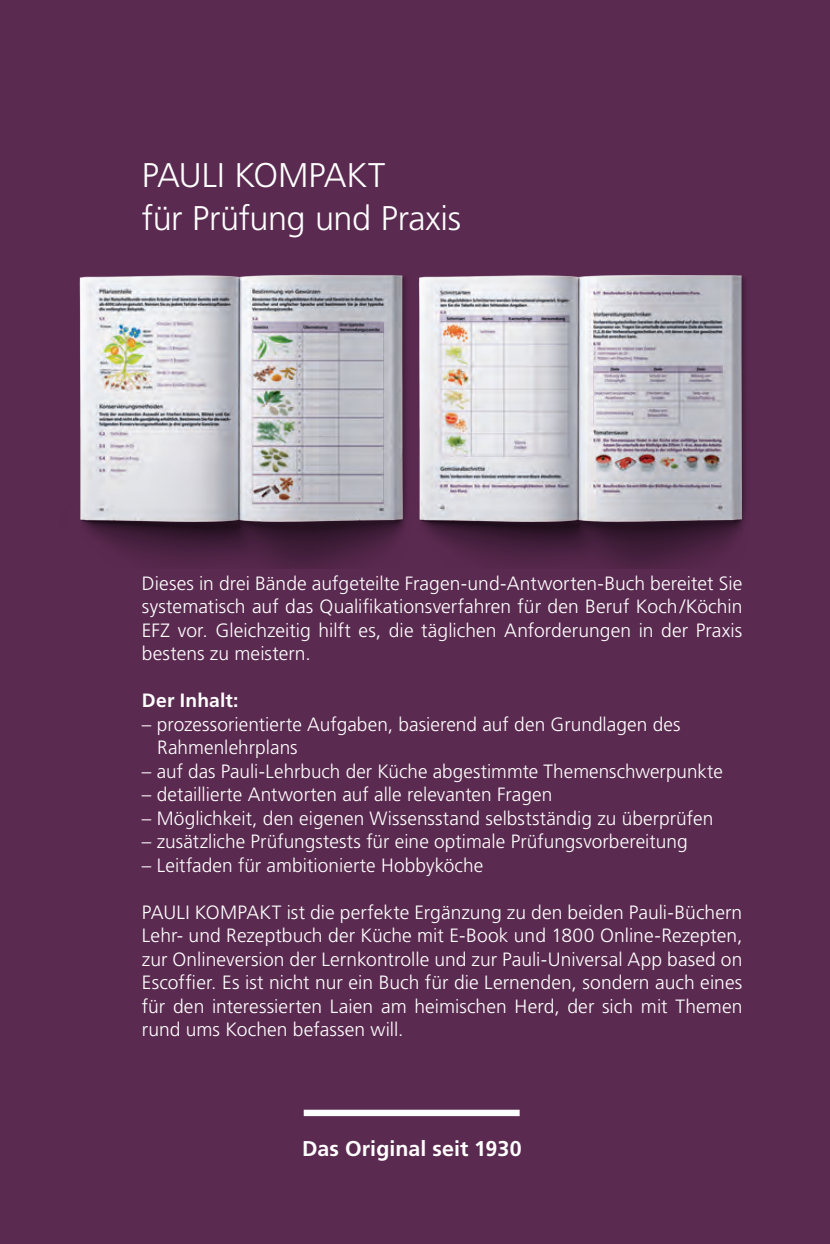
<style>
.page{position:relative;width:830px;height:1244px;background:#fff}
.page>*{position:absolute;margin:0;border:0;box-sizing:border-box;transform-origin:0 0}
.t1{font:300 34.2px/42.8px "Frutiger LT Std";letter-spacing:-.015em;color:#fff}
.t2{font:700 21.38px "Frutiger LT Pro";letter-spacing:.005em;color:#fff}
.t3{font:300 19.35px/23.4px "Frutiger LT Std";letter-spacing:.005em;color:#fff;text-align:justify}
.t4{font:700 19.35px "Frutiger LT Std";letter-spacing:.01em;color:#fff}
</style>
<div class="page">
<div style="left:0;top:0;width:829px;height:1244px;background:#5b2a50"></div>
<img style="left:79px;top:274px;width:667px;height:295px">
<div style="left:303px;top:1109px;width:216px;height:7px;background:#fff"></div>
<h1 class="t1" style="left:142px;top:154px;width:320px">PAULI KOMPAKT<br>für Prüfung und Praxis</h1>
<p class="t3" style="left:142px;top:571px;width:601px">Dieses in drei Bände aufgeteilte Fragen-und-Antworten-Buch bereitet Sie systematisch auf das Qualifikationsverfahren für den Beruf Koch/Köchin EFZ vor. Gleichzeitig hilft es, die täglichen Anforderungen in der Praxis bestens zu meistern.</p>
<p class="t4" style="left:142px;top:689px;width:98px">Der Inhalt:</p>
<p class="t3" style="left:157px;top:712px;width:524px;text-indent:-15px">– prozessorientierte Aufgaben, basierend auf den Grundlagen des<br>Rahmenlehrplans</p>
<p class="t3" style="left:142px;top:760px;width:582px">– auf das Pauli-Lehrbuch der Küche abgestimmte Themenschwerpunkte</p>
<p class="t3" style="left:142px;top:783px;width:411px">– detaillierte Antworten auf alle relevanten Fragen</p>
<p class="t3" style="left:142px;top:807px;width:572px">– Möglichkeit, den eigenen Wissensstand selbstständig zu überprüfen</p>
<p class="t3" style="left:142px;top:830px;width:547px">– zusätzliche Prüfungstests für eine optimale Prüfungsvorbereitung</p>
<p class="t3" style="left:142px;top:854px;width:342px">– Leitfaden für ambitionierte Hobbyköche</p>
<p class="t3" style="left:142px;top:901px;width:601px">PAULI KOMPAKT ist die perfekte Ergänzung zu den beiden Pauli-Büchern Lehr- und Rezeptbuch der Küche mit E-Book und 1800 Online-Rezepten, zur Onlineversion der Lernkontrolle und zur Pauli-Universal App based on Escoffier. Es ist nicht nur ein Buch für die Lernenden, sondern auch eines für den interessierten Laien am heimischen Herd, der sich mit Themen rund ums Kochen befassen will.</p>
<p class="t2" style="left:302px;top:1135px;width:221px">Das Original seit 1930</p>
</div>
